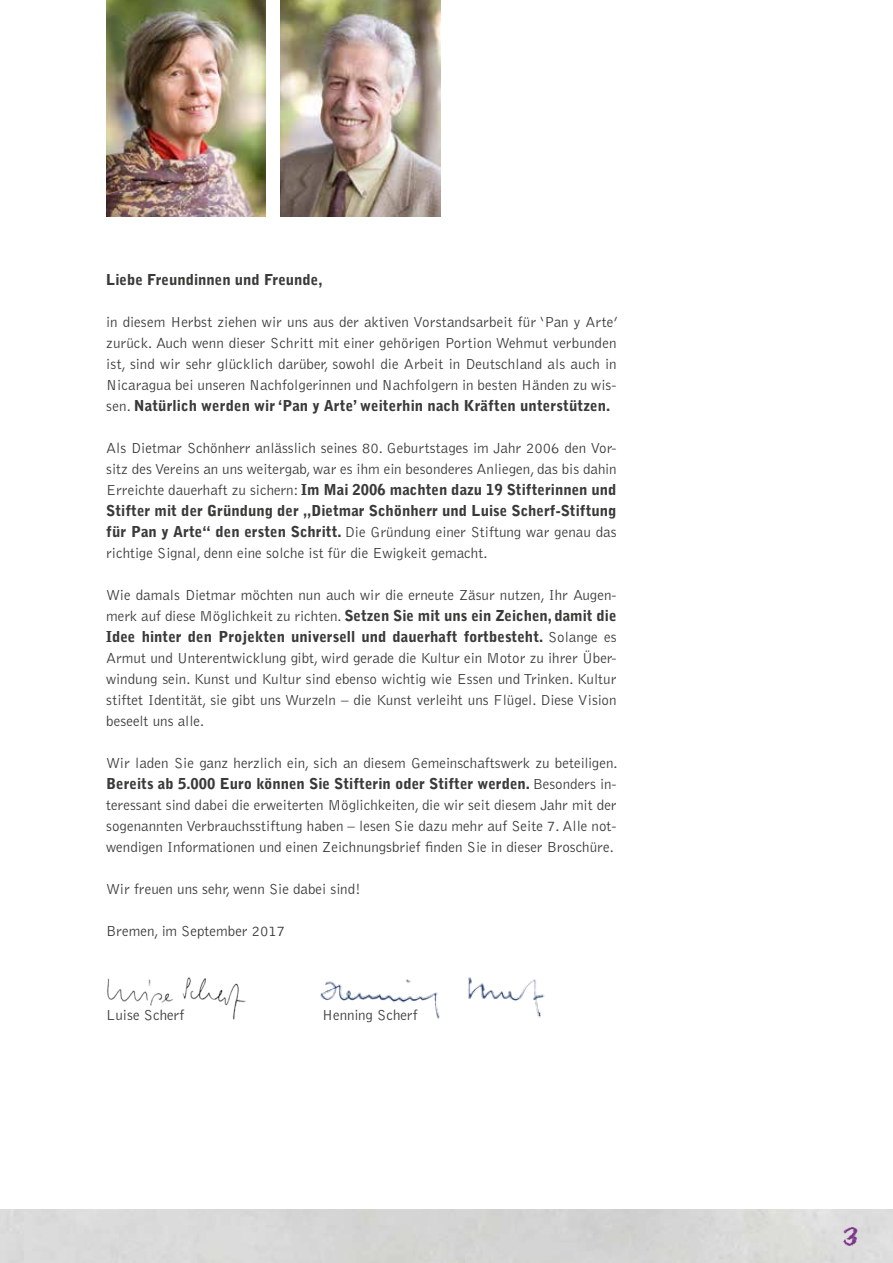
<style>
.page{position:relative;width:893px;height:1263px;background:#fff}
.page>*{position:absolute;margin:0;border:0;box-sizing:border-box;transform-origin:0 0}
.t1{font:27px "Eraser Dust";color:#7c338b}
.t2{font:300 15px/21px "Bell Gothic Std";color:#3a3a39;text-align:justify}
.t3{font:900 15px "Bell Gothic Std";color:#3a3a39}
.s1{font-weight:900}
</style>
<div class="page">
<img style="left:107px;top:977px;width:139px;height:42px">
<img style="left:281px;top:0;width:159px;height:217px">
<img style="left:106px;top:0;width:160px;height:217px">
<img style="left:320px;top:977px;width:225px;height:42px">
<p class="t3" style="left:106px;top:271px;width:218px">Liebe Freundinnen und Freunde,</p>
<p class="t2" style="left:106px;top:312px;width:513px">in diesem Herbst ziehen wir uns aus der aktiven Vorstandsarbeit für ‘Pan y Arte’ zurück. Auch wenn dieser Schritt mit einer gehörigen Portion Wehmut verbunden ist, sind wir sehr glücklich darüber, sowohl die Arbeit in Deutschland als auch in Nicaragua bei unseren Nachfolgerinnen und Nachfolgern in besten Händen zu wis&shy;sen. <span class="s1">Natürlich werden wir ‘Pan y Arte’ weiterhin nach Kräften unterstützen.</span></p>
<p class="t2" style="left:106px;top:438px;width:512px">Als Dietmar Schönherr anlässlich seines 80. Geburtstages im Jahr 2006 den Vor&shy;sitz des Vereins an uns weitergab, war es ihm ein besonderes Anliegen, das bis dahin Erreichte dauerhaft zu sichern: <span class="s1">Im Mai 2006 machten dazu 19 Stifterinnen und Stifter mit der Gründung der „Dietmar Schönherr und Luise Scherf-Stiftung für Pan y Arte“ den ersten Schritt.</span> Die Gründung einer Stiftung war genau das richtige Signal, denn eine solche ist für die Ewigkeit gemacht.</p>
<p class="t2" style="left:106px;top:585px;width:512px">Wie damals Dietmar möchten nun auch wir die erneute Zäsur nutzen, Ihr Augen&shy;merk auf diese Möglichkeit zu richten. <span class="s1">Setzen Sie mit uns ein Zeichen, damit die Idee hinter den Projekten universell und dauerhaft fortbesteht.</span> Solange es Armut und Unterentwicklung gibt, wird gerade die Kultur ein Motor zu ihrer Über&shy;windung sein. Kunst und Kultur sind ebenso wichtig wie Essen und Trinken. Kultur stiftet Identität, sie gibt uns Wurzeln – die Kunst verleiht uns Flügel. Diese Vision beseelt uns alle.</p>
<p class="t2" style="left:106px;top:753px;width:513px">Wir laden Sie ganz herzlich ein, sich an diesem Gemeinschaftswerk zu beteiligen.<br><span class="s1">Bereits ab 5.000 Euro können Sie Stifterin oder Stifter werden.</span> Besonders in&shy;teressant sind dabei die erweiterten Möglichkeiten, die wir seit diesem Jahr mit der sogenannten Verbrauchsstiftung haben – lesen Sie dazu mehr auf Seite 7. Alle not&shy;wendigen Informationen und einen Zeichnungsbrief finden Sie in dieser Broschüre.</p>
<p class="t2" style="left:106px;top:879px;width:256px">Wir freuen uns sehr, wenn Sie dabei sind!</p>
<p class="t2" style="left:106px;top:921px;width:180px">Bremen, im September 2017</p>
<p class="t2" style="left:106px;top:1005px;width:80px">Luise Scherf</p>
<p class="t2" style="left:322px;top:1005px;width:97px">Henning Scherf</p>
<h1 class="t1" style="left:843px;top:1218px;width:17px">3</h1>
</div>
